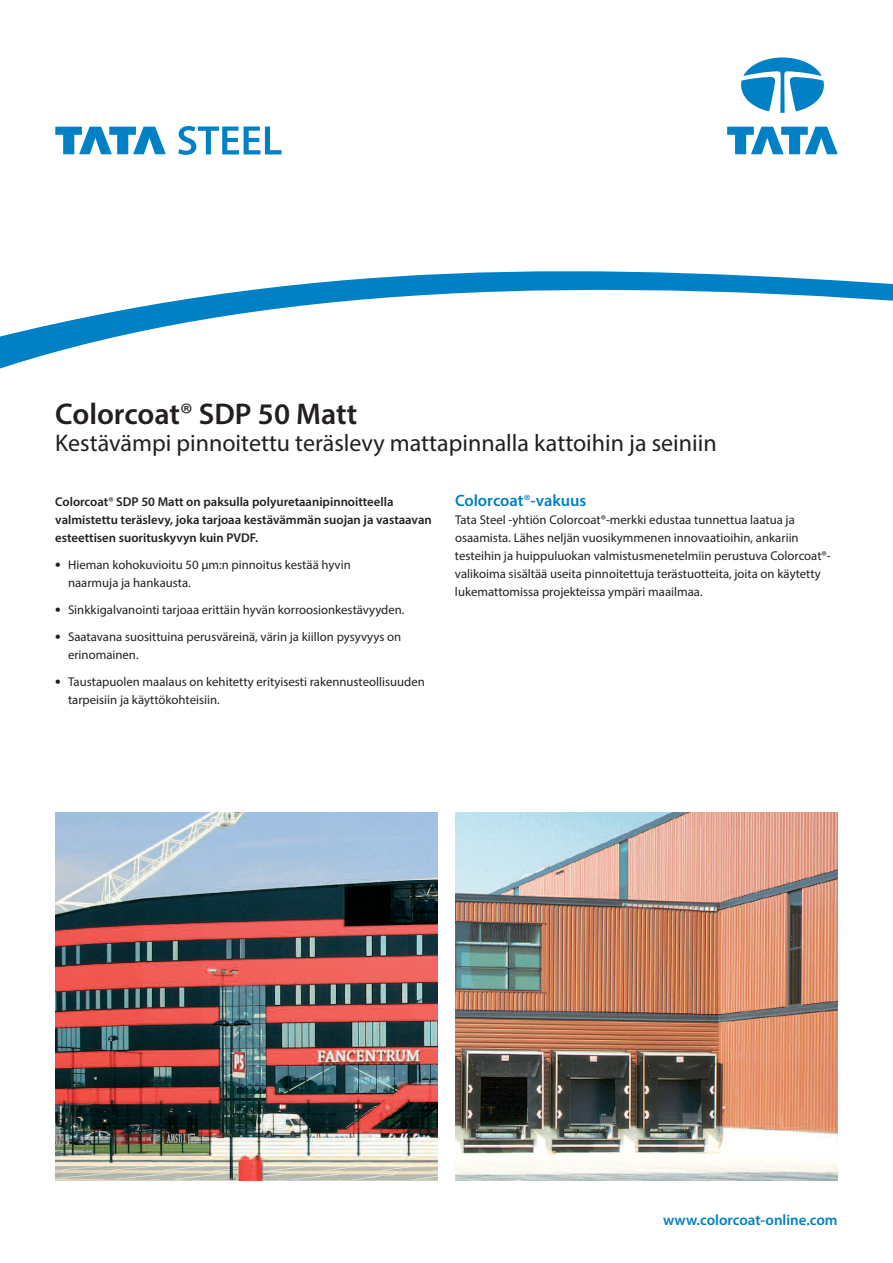
<style>
.page{position:relative;width:893px;height:1263px;background:#fff}
.page>*{position:absolute;margin:0;border:0;box-sizing:border-box;transform-origin:0 0}
.t1{font:600 30px "Myriad Pro";color:#231f20}
.t2{font:24px "Myriad Pro";color:#231f20}
.t3{font:600 16.5px "Myriad Pro";color:#0080c5}
.t4{font:600 15px "Myriad Pro";color:#0080c5}
.t5{font:12.75px/18px "Myriad Pro";color:#231f20}
.t6{font:600 12.75px/18px "Myriad Pro";color:#231f20}
.s1{font-weight:400}
.s2{font-weight:700;font-size:16.5px}
</style>
<div class="page">
<svg style="left:0;top:271px;width:893px;height:98px"></svg>
<svg style="left:741px;top:57px;width:83px;height:56px"></svg>
<svg style="left:727px;top:127px;width:111px;height:27px"></svg>
<svg style="left:55px;top:127px;width:111px;height:27px"></svg>
<svg style="left:178px;top:126px;width:103px;height:29px"></svg>
<img style="left:55px;top:812px;width:383px;height:368px">
<img style="left:455px;top:812px;width:383px;height:368px">
<h1 class="t1" style="left:55px;top:403px;width:304px">Colorcoat<span class="s1">®</span> SDP 50 Matt</h1>
<h2 class="t2" style="left:55px;top:434px;width:663px">Kestävämpi pinnoitettu teräslevy mattapinnalla kattoihin ja seiniin</h2>
<p class="t6" style="left:55px;top:493px;width:378px">Colorcoat<span class="s1">®</span> SDP 50 Matt on paksulla polyuretaanipinnoitteella valmistettu teräslevy, joka tarjoaa kestävämmän suojan ja vastaavan esteettisen suorituskyvyn kuin PVDF.</p>
<p class="t5" style="left:68px;top:556px;width:284px;text-indent:-13px"><span class="s2">•</span> Hieman kohokuvioitu 50 μm:n pinnoitus kestää hyvin naarmuja ja hankausta.</p>
<p class="t5" style="left:55px;top:601px;width:351px"><span class="s2">•</span> Sinkkigalvanointi tarjoaa erittäin hyvän korroosionkestävyyden.</p>
<p class="t5" style="left:68px;top:628px;width:335px;text-indent:-13px"><span class="s2">•</span> Saatavana suosittuina perusväreinä, värin ja kiillon pysyvyys on erinomainen.</p>
<p class="t5" style="left:68px;top:673px;width:358px;text-indent:-13px"><span class="s2">•</span> Taustapuolen maalaus on kehitetty erityisesti rakennusteollisuuden tarpeisiin ja käyttökohteisiin.</p>
<p class="t3" style="left:455px;top:494px;width:133px">Colorcoat<span class="s1">®</span>-vakuus</p>
<p class="t5" style="left:455px;top:511px;width:377px">Tata Steel -yhtiön Colorcoat®-merkki edustaa tunnettua laatua ja osaamista. Lähes neljän vuosikymmenen innovaatioihin, ankariin testeihin ja huippuluokan valmistusmenetelmiin perustuva Colorcoat®- valikoima sisältää useita pinnoitettuja terästuotteita, joita on käytetty lukemattomissa projekteissa ympäri maailmaa.</p>
<p class="t4" style="left:663px;top:1215px;width:176px">www.colorcoat-online.com</p>
</div>
